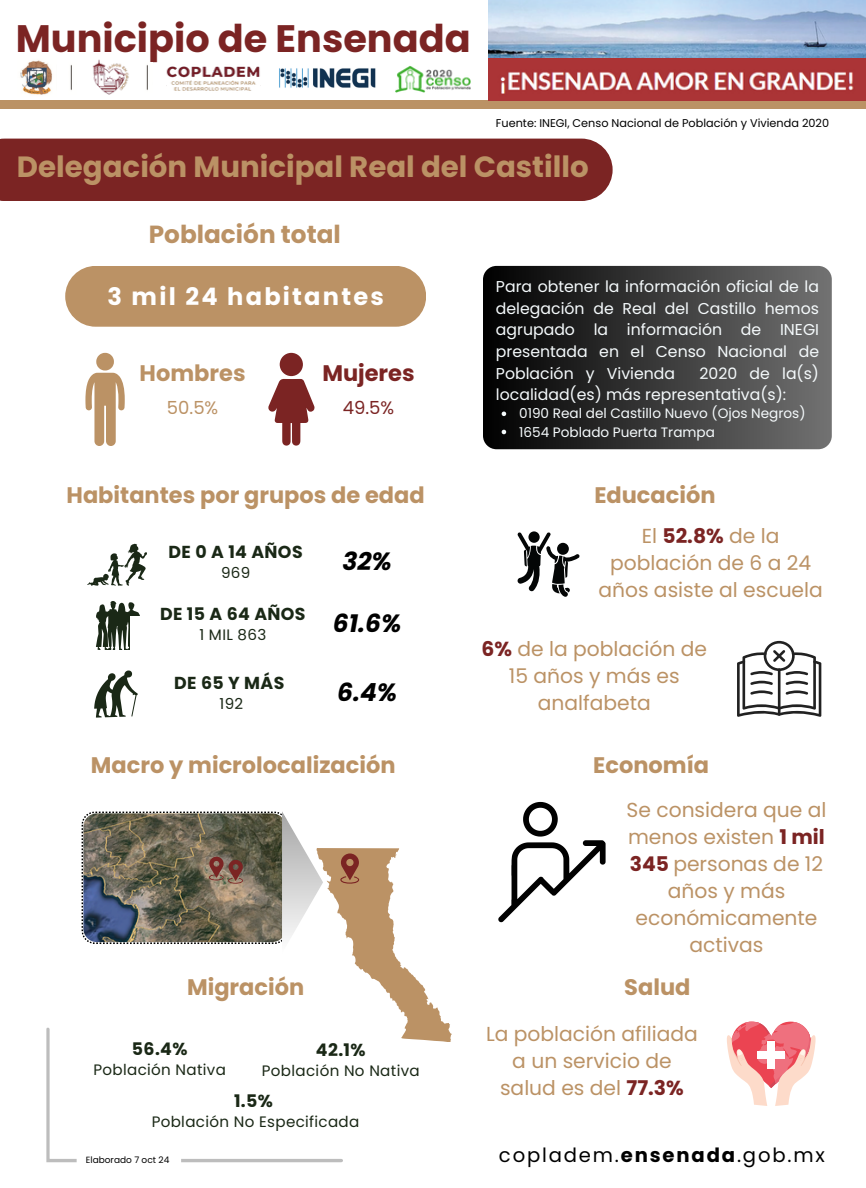
<style>
.page{position:relative;width:866px;height:1188px;background:#fff}
.page>*{position:absolute;margin:0;border:0;box-sizing:border-box;transform-origin:0 0}
.t1{font:700 38.25px "Poppins";color:#7b2423}
.t2{font:700 29.25px "Poppins";color:#bb9265}
.t3{font:italic 700 24.97px "Poppins";color:#000}
.t4{font:700 24.75px "Poppins";color:#bb9265}
.t5{font:700 24.07px "Poppins";letter-spacing:.09em;color:#fff}
.t6{font:700 22.5px "Poppins";color:#bb9265}
.t7{font:700 22.5px "Poppins";color:#7b2423}
.t8{font:20.25px/27px "Poppins";color:#bb9265;text-align:center}
.t9{font:19.57px "Poppins";letter-spacing:.095em;color:#000}
.t10{font:18px "Poppins";color:#7b2423}
.t11{font:18px "Poppins";color:#bb9265}
.t12{font:700 17.32px "Poppins";letter-spacing:.02em;color:#1a2816}
.t13{font:15.75px/21.6px "Poppins";color:#f5fafc;text-align:justify}
.t14{font:15.08px "Poppins";letter-spacing:.02em;color:#1a2816}
.t15{font:13.72px "Poppins";color:#f5fafc}
.t16{font:11.25px "Poppins";color:#000}
.t17{font:9px "Poppins";color:#000}
.s1{font-weight:700;color:#7b2423}
.s2{font-weight:700}
</style>
<div class="page">
<div style="left:65px;top:266px;width:361px;height:61px;background:#bb9265;border-radius:30px"></div>
<svg style="left:96px;top:601px;width:44px;height:49px"></svg>
<svg style="left:94px;top:670px;width:44px;height:48px"></svg>
<svg style="left:87px;top:544px;width:59px;height:41px"></svg>
<svg style="left:85px;top:353px;width:39px;height:93px"></svg>
<svg style="left:268px;top:379px;width:47px;height:67px"></svg>
<div style="left:280px;top:353px;width:23px;height:23px;background:#7b2423;border-radius:50%"></div>
<div style="left:130px;top:616px;width:63px;height:43px;background:#fff"></div>
<svg style="left:727px;top:1022px;width:89px;height:84px"></svg>
<div style="left:767px;top:1041px;width:8px;height:27px;background:#fff"></div>
<div style="left:757px;top:1051px;width:28px;height:8px;background:#fff"></div>
<svg style="left:517px;top:531px;width:62px;height:66px"></svg>
<svg style="left:737px;top:641px;width:84px;height:76px"></svg>
<div style="left:0;top:139px;width:612px;height:62px;background:#7b2423"></div>
<div style="left:483px;top:266px;width:349px;height:183px;background:linear-gradient(to right,#000,#727272);border-radius:14px"></div>
<svg style="left:501px;top:412px;width:5px;height:4px"></svg>
<svg style="left:501px;top:430px;width:5px;height:4px"></svg>
<svg style="left:46px;top:811px;width:405px;height:352px"></svg>
<svg style="left:498px;top:802px;width:107px;height:120px"></svg>
<div style="left:0;top:101px;width:866px;height:8px;background:#bb9265"></div>
<img style="left:279px;top:68px;width:97px;height:20px">
<img style="left:395px;top:66px;width:76px;height:26px">
<img style="left:20px;top:60px;width:32px;height:35px">
<img style="left:92px;top:59px;width:37px;height:36px">
<img style="left:166px;top:66px;width:95px;height:35px">
<img style="left:146px;top:64px;width:2px;height:26px">
<img style="left:70px;top:64px;width:2px;height:26px">
<img style="left:488px;top:0;width:378px;height:58px">
<img style="left:488px;top:58px;width:378px;height:42px">
<p class="t1" style="left:16px;top:12px;width:456px">Municipio de Ensenada</p>
<h3 class="t16" style="left:496px;top:115px;width:335px">Fuente: INEGI, Censo Nacional de Población y Vivienda 2020</h3>
<p class="t2" style="left:17px;top:147px;width:573px">Delegación Municipal Real del Castillo</p>
<p class="t4" style="left:149px;top:217px;width:193px">Población total</p>
<h1 class="t5" style="left:107px;top:279px;width:278px">3 mil 24 habitantes</h1>
<p class="t13" style="left:496px;top:276px;width:325px">Para obtener la información oficial de la delegación de Real del Castillo hemos agrupado la información de INEGI presentada en el Censo Nacional de Población y Vivienda</p>
<h3 class="t7" style="left:322px;top:358px;width:94px">Mujeres</h3>
<p class="t10" style="left:343px;top:395px;width:53px">49.5%</p>
<p class="t13" style="left:496px;top:362px;width:325px;text-indent:204px">2020 de la(s) localidad(es) más representativa(s):</p>
<p class="t15" style="left:519px;top:404px;width:288px">0190 Real del Castillo Nuevo (Ojos Negros)</p>
<p class="t15" style="left:519px;top:422px;width:197px">1654 Poblado Puerta Trampa</p>
<h3 class="t6" style="left:140px;top:358px;width:107px">Hombres</h3>
<h6 class="t11" style="left:167px;top:395px;width:53px">50.5%</h6>
<p class="t6" style="left:67px;top:480px;width:360px">Habitantes por grupos de edad</p>
<p class="t12" style="left:169px;top:540px;width:136px">DE 0 A 14 AÑOS</p>
<p class="t14" style="left:221px;top:562px;width:31px">969</p>
<p class="t12" style="left:160px;top:602px;width:147px">DE 15 A 64 AÑOS</p>
<p class="t14" style="left:199px;top:624px;width:68px">1 MIL 863</p>
<h2 class="t12" style="left:174px;top:670px;width:112px">DE 65 Y MÁS</h2>
<h2 class="t14" style="left:219px;top:693px;width:25px">192</h2>
<p class="t3" style="left:342px;top:544px;width:51px">32%</p>
<p class="t3" style="left:333px;top:606px;width:70px">61.6%</p>
<h3 class="t3" style="left:337px;top:675px;width:62px">6.4%</h3>
<h5 class="t6" style="left:91px;top:750px;width:306px">Macro y microlocalización</h5>
<h3 class="t6" style="left:187px;top:972px;width:119px">Migración</h3>
<p class="t12" style="left:132px;top:1036px;width:57px">56.4%</p>
<h3 class="t14" style="left:93px;top:1059px;width:134px">Población Nativa</h3>
<h3 class="t12" style="left:316px;top:1038px;width:51px">42.1%</h3>
<p class="t14" style="left:262px;top:1060px;width:159px">Población No Nativa</p>
<h5 class="t12" style="left:234px;top:1089px;width:40px">1.5%</h5>
<h3 class="t14" style="left:152px;top:1112px;width:209px">Población No Especificada</h3>
<p class="t17" style="left:86px;top:1154px;width:85px">Elaborado 7 oct 24</p>
<h6 class="t6" style="left:594px;top:480px;width:123px">Educación</h6>
<p class="t8" style="left:598px;top:522px;width:226px">El <span class="s1">52.8%</span> de la población de 6 a 24 años asiste al escuela</p>
<p class="t8" style="left:481px;top:636px;width:227px"><span class="s1">6%</span> de la población de<br>15 años y más es analfabeta</p>
<p class="t6" style="left:593px;top:750px;width:117px">Economía</p>
<p class="t8" style="left:626px;top:796px;width:201px">Se considera que al menos existen <span class="s1">1 mil<br>345</span> personas de 12 años y más económicamente activas</p>
<h5 class="t6" style="left:624px;top:972px;width:68px">Salud</h5>
<h3 class="t8" style="left:486px;top:1021px;width:213px">La población afiliada a un servicio de salud es del <span class="s1">77.3%</span></h3>
<p class="t9" style="left:499px;top:1141px;width:327px">copladem.<span class="s2">ensenada</span>.gob.mx</p>
</div>
